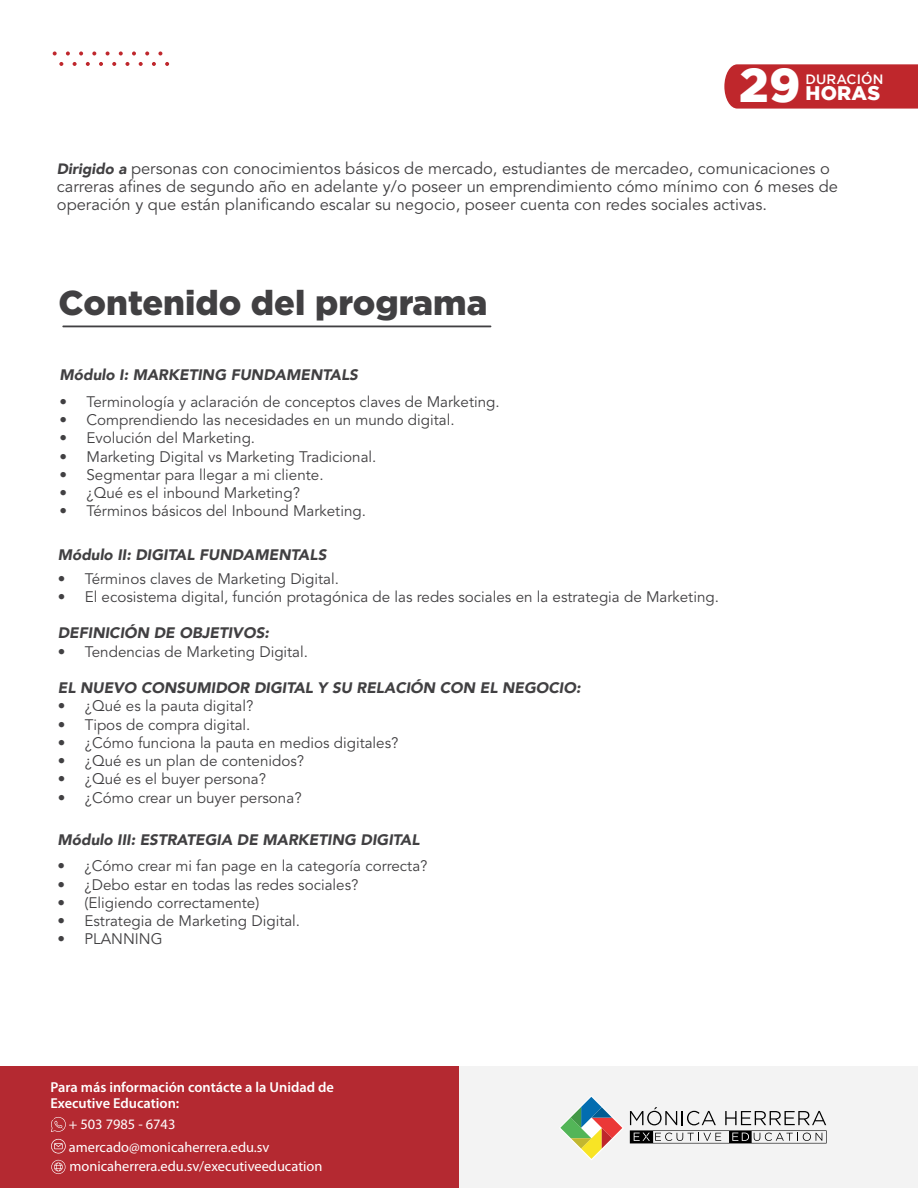
<style>
.page{position:relative;width:918px;height:1188px;background:#fff}
.page>*{position:absolute;margin:0;border:0;box-sizing:border-box;transform-origin:0 0}
.t1{font:900 47.4px "Gotham";color:#fff}
.t2{font:900 34.5px "Gotham";color:#414042}
.t3{font:900 19.65px "Gotham";letter-spacing:.01em;color:#fff}
.t4{font:16.5px/18px "Avenir";color:#414042}
.t5{font:15.15px "Avenir";color:#414042}
.t6{font:italic 900 15.15px "Avenir";color:#414042}
.t7{font:14.4px/23.1px "Myriad Pro";color:#fff}
.t8{font:600 14.4px/15.5px "Myriad Pro";color:#fff}
.t9{font:500 13.5px "Gotham";letter-spacing:.01em;color:#fff}
.s1{font-weight:900;font-style:italic;font-size:15px}
</style>
<div class="page">
<svg style="left:165px;top:62px;width:4px;height:4px"></svg>
<svg style="left:152px;top:62px;width:4px;height:4px"></svg>
<svg style="left:139px;top:62px;width:4px;height:4px"></svg>
<svg style="left:125px;top:62px;width:4px;height:4px"></svg>
<svg style="left:112px;top:62px;width:4px;height:4px"></svg>
<svg style="left:99px;top:62px;width:4px;height:4px"></svg>
<svg style="left:86px;top:62px;width:4px;height:4px"></svg>
<svg style="left:73px;top:62px;width:4px;height:4px"></svg>
<svg style="left:59px;top:62px;width:4px;height:4px"></svg>
<svg style="left:158px;top:51px;width:4px;height:4px"></svg>
<svg style="left:145px;top:51px;width:4px;height:4px"></svg>
<svg style="left:132px;top:51px;width:4px;height:4px"></svg>
<svg style="left:119px;top:51px;width:4px;height:4px"></svg>
<svg style="left:106px;top:51px;width:4px;height:4px"></svg>
<svg style="left:92px;top:51px;width:4px;height:4px"></svg>
<svg style="left:79px;top:51px;width:4px;height:4px"></svg>
<svg style="left:66px;top:51px;width:4px;height:4px"></svg>
<svg style="left:53px;top:51px;width:4px;height:4px"></svg>
<div style="left:0;top:1066px;width:918px;height:122px;background:#f3f3f3"></div>
<div style="left:0;top:1066px;width:459px;height:122px;background:#b42931"></div>
<svg style="left:630px;top:1107px;width:197px;height:36px"></svg>
<svg style="left:560px;top:1097px;width:63px;height:63px"></svg>
<svg style="left:51px;top:1160px;width:15px;height:14px"></svg>
<svg style="left:51px;top:1117px;width:15px;height:15px"></svg>
<svg style="left:51px;top:1139px;width:15px;height:15px"></svg>
<hr style="left:62px;top:326px;width:429px;height:1px;background:#414042">
<div style="left:724px;top:64px;width:194px;height:45px;background:#bf272c"></div>
<h1 class="t1" style="left:739px;top:58px;width:63px">29</h1>
<p class="t9" style="left:805px;top:71px;width:80px">DURACIÓN</p>
<p class="t3" style="left:806px;top:82px;width:76px">HORAS</p>
<p class="t4" style="left:57px;top:160px;width:783px"><span class="s1">Dirigido a</span> personas con conocimientos básicos de mercado, estudiantes de mercadeo, comunicaciones o carreras afines de segundo año en adelante y/o poseer un emprendimiento cómo mínimo con 6 meses de operación y que están planificando escalar su negocio, poseer cuenta con redes sociales activas.</p>
<h2 class="t2" style="left:59px;top:283px;width:430px">Contenido del programa</h2>
<p class="t6" style="left:59px;top:363px;width:300px">Módulo I: MARKETING FUNDAMENTALS</p>
<p class="t5" style="left:59px;top:391px;width:442px">• Terminología y aclaración de conceptos claves de Marketing.</p>
<p class="t5" style="left:59px;top:409px;width:397px">• Comprendiendo las necesidades en un mundo digital.</p>
<p class="t5" style="left:59px;top:427px;width:197px">• Evolución del Marketing.</p>
<p class="t5" style="left:59px;top:445px;width:319px">• Marketing Digital vs Marketing Tradicional.</p>
<p class="t5" style="left:59px;top:464px;width:266px">• Segmentar para llegar a mi cliente.</p>
<p class="t5" style="left:59px;top:482px;width:242px">• ¿Qué es el inbound Marketing?</p>
<p class="t5" style="left:59px;top:500px;width:308px">• Términos básicos del Inbound Marketing.</p>
<p class="t6" style="left:58px;top:542px;width:270px">Módulo II: DIGITAL FUNDAMENTALS</p>
<p class="t5" style="left:58px;top:567px;width:283px">• Términos claves de Marketing Digital.</p>
<p class="t5" style="left:58px;top:586px;width:663px">• El ecosistema digital, función protagónica de las redes sociales en la estrategia de Marketing.</p>
<p class="t6" style="left:58px;top:621px;width:213px">DEFINICIÓN DE OBJETIVOS:</p>
<p class="t5" style="left:58px;top:640px;width:252px">• Tendencias de Marketing Digital.</p>
<p class="t6" style="left:58px;top:675px;width:524px">EL NUEVO CONSUMIDOR DIGITAL Y SU RELACIÓN CON EL NEGOCIO:</p>
<p class="t5" style="left:58px;top:695px;width:197px">• ¿Qué es la pauta digital?</p>
<p class="t5" style="left:58px;top:713px;width:194px">• Tipos de compra digital.</p>
<p class="t5" style="left:58px;top:732px;width:342px">• ¿Cómo funciona la pauta en medios digitales?</p>
<p class="t5" style="left:58px;top:750px;width:248px">• ¿Qué es un plan de contenidos?</p>
<p class="t5" style="left:58px;top:768px;width:210px">• ¿Qué es el buyer persona?</p>
<p class="t5" style="left:58px;top:786px;width:245px">• ¿Cómo crear un buyer persona?</p>
<p class="t6" style="left:58px;top:827px;width:364px">Módulo III: ESTRATEGIA DE MARKETING DIGITAL</p>
<p class="t5" style="left:58px;top:855px;width:372px">• ¿Cómo crear mi fan page en la categoría correcta?</p>
<p class="t5" style="left:58px;top:873px;width:303px">• ¿Debo estar en todas las redes sociales?</p>
<p class="t5" style="left:58px;top:891px;width:203px">• (Eligiendo correctamente)</p>
<p class="t5" style="left:58px;top:910px;width:244px">• Estrategia de Marketing Digital.</p>
<p class="t5" style="left:58px;top:928px;width:107px">• PLANNING</p>
<p class="t8" style="left:50px;top:1079px;width:285px">Para más información contácte a la Unidad de<br>Executive Education:</p>
<p class="t7" style="left:69px;top:1112px;width:202px">+ 503 7985 - 6743 amercado@monicaherrera.edu.sv</p>
<p class="t7" style="left:69px;top:1154px;width:254px">monicaherrera.edu.sv/executiveeducation</p>
</div>
